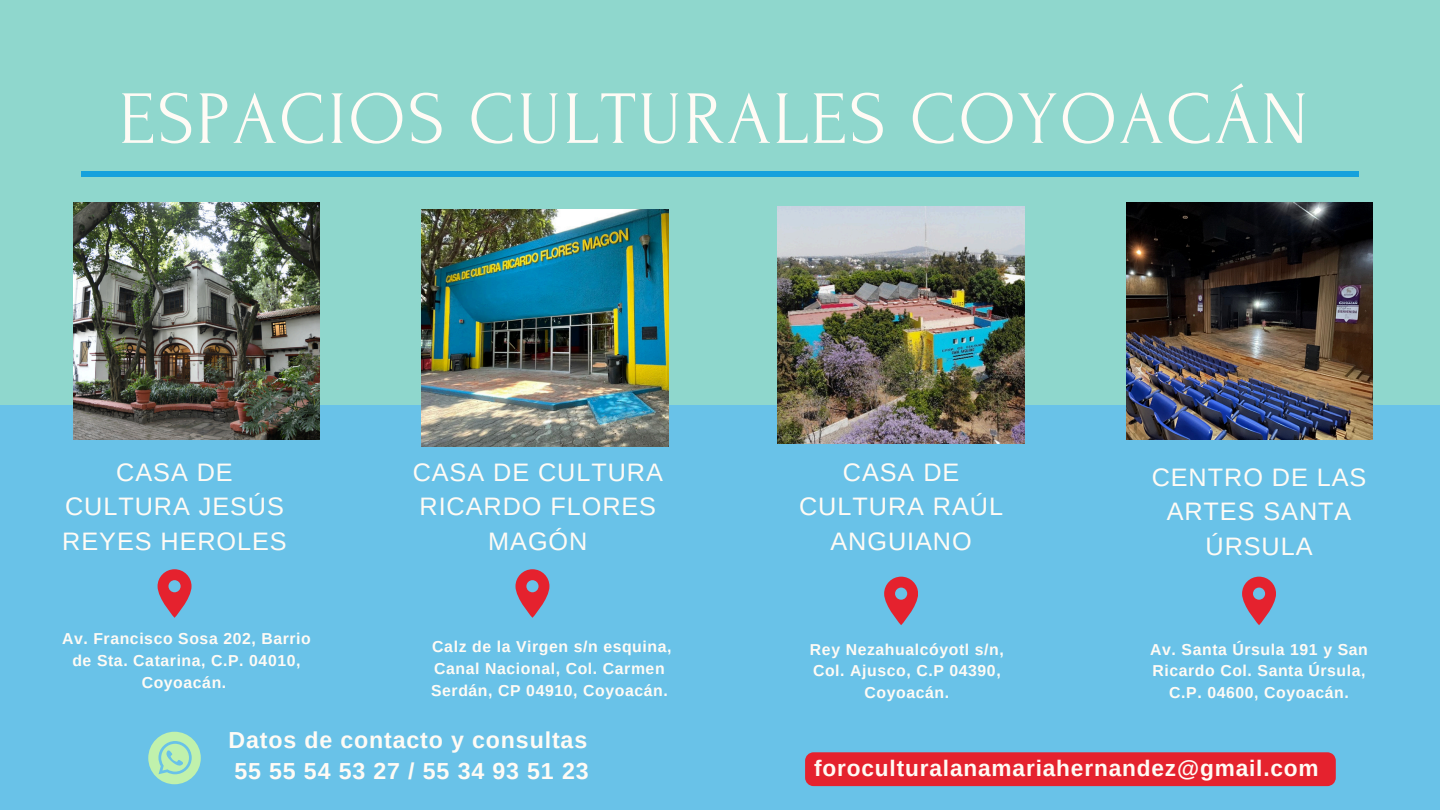
<style>
.page{position:relative;width:1440px;height:810px;background:#69c2e8}
.page>*{position:absolute;margin:0;border:0;box-sizing:border-box;transform-origin:0 0}
.t1{font:75px "Forum";letter-spacing:.03em;color:#fffbf5}
.t2{font:25.3px/34.5px "Arimo";letter-spacing:.035em;color:#fffbf5;text-align:center}
.t3{font:700 23.2px/31.1px "Arimo";letter-spacing:.035em;color:#fffbf5}
.t4{font:700 22.7px "Arimo";letter-spacing:.035em;color:#fffbf5}
.t5{font:700 15.8px/21.8px "Arimo";letter-spacing:.035em;color:#fffbf5;text-align:center}
</style>
<div class="page">
<div style="left:0;top:0;width:1440px;height:405px;background:#8fd7cd"></div>
<div style="left:81px;top:172px;width:1278px;height:5px;background:#16a1dc"></div>
<svg style="left:158px;top:569px;width:33px;height:49px"></svg>
<svg style="left:515px;top:569px;width:34px;height:49px"></svg>
<svg style="left:884px;top:577px;width:34px;height:48px"></svg>
<svg style="left:1242px;top:577px;width:34px;height:48px"></svg>
<img style="left:1126px;top:202px;width:247px;height:238px">
<img style="left:778px;top:206px;width:246px;height:237px">
<img style="left:422px;top:209px;width:246px;height:237px">
<img style="left:73px;top:202px;width:247px;height:238px">
<div style="left:805px;top:752px;width:531px;height:34px;background:#e5222e"></div>
<svg style="left:148px;top:732px;width:53px;height:52px"></svg>
<h2 class="t1" style="left:119px;top:79px;width:1191px">ESPACIOS CULTURALES COYOACÁN</h2>
<p class="t2" style="left:62px;top:455px;width:226px">CASA DE<br>CULTURA JESÚS<br>REYES HEROLES</p>
<p class="t2" style="left:413px;top:455px;width:252px">CASA DE CULTURA<br>RICARDO FLORES<br>MAGÓN</p>
<p class="t2" style="left:799px;top:455px;width:205px">CASA DE<br>CULTURA RAÚL<br>ANGUIANO</p>
<h2 class="t2" style="left:1152px;top:460px;width:216px">CENTRO DE LAS<br>ARTES SANTA<br>ÚRSULA</h2>
<p class="t5" style="left:62px;top:628px;width:250px">Av. Francisco Sosa 202, Barrio de Sta. Catarina, C.P. 04010,<br>Coyoacán.</p>
<p class="t5" style="left:431px;top:636px;width:242px;text-align:left">Calz de la Virgen s/n esquina,<br>Canal Nacional, Col. Carmen<br>Serdán, CP 04910, Coyoacán.</p>
<h2 class="t3" style="left:228px;top:725px;width:362px">Datos de contacto y consultas<br>55 55 54 53 27 / 55 34 93 51 23</h2>
<p class="t5" style="left:810px;top:638px;width:195px">Rey Nezahualcóyotl s/n,<br>Col. Ajusco, C.P 04390,<br>Coyoacán.</p>
<h2 class="t5" style="left:1150px;top:638px;width:219px">Av. Santa Úrsula 191 y San<br>Ricardo Col. Santa Úrsula,<br>C.P. 04600, Coyoacán.</h2>
<p class="t4" style="left:814px;top:756px;width:506px">foroculturalanamariahernandez@gmail.com</p>
</div>
